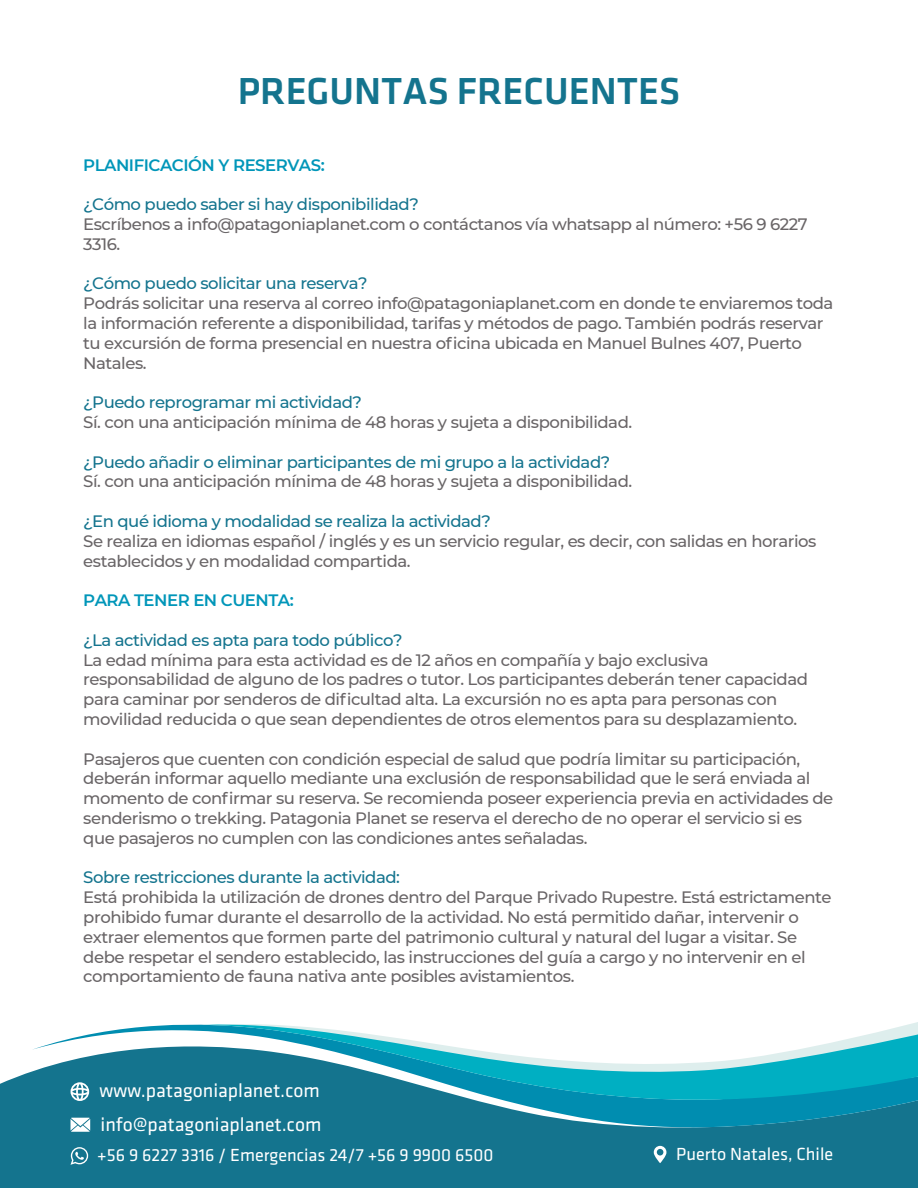
<style>
.page{position:relative;width:918px;height:1188px;background:#fff}
.page>*{position:absolute;margin:0;border:0;box-sizing:border-box;transform-origin:0 0}
.t1{font:500 39px "Klavika";color:#14748e}
.t2{font:19.8px "Klavika";color:#fff}
.t3{font:18.15px "Klavika";color:#fff}
.t4{font:500 16.5px/19.8px "Montserrat";letter-spacing:-.03em;color:#696567}
.t5{font:500 16.5px "Montserrat";letter-spacing:-.03em;color:#14748e}
.t6{font:600 16.5px "Montserrat";letter-spacing:-.03em;color:#0096b9}
</style>
<div class="page">
<div style="left:0;top:1071px;width:918px;height:117px;background:#14748e"></div>
<svg style="left:32px;top:1024px;width:886px;height:103px;background:#318da6"></svg>
<svg style="left:204px;top:1024px;width:714px;height:76px"></svg>
<svg style="left:71px;top:1118px;width:19px;height:14px"></svg>
<svg style="left:71px;top:1082px;width:18px;height:19px"></svg>
<svg style="left:71px;top:1147px;width:17px;height:18px"></svg>
<svg style="left:654px;top:1146px;width:12px;height:17px"></svg>
<h1 class="t1" style="left:238px;top:70px;width:444px">PREGUNTAS FRECUENTES</h1>
<p class="t6" style="left:83px;top:153px;width:243px">PLANIFICACIÓN Y RESERVAS:</p>
<p class="t5" style="left:83px;top:193px;width:337px">¿Cómo puedo saber si hay disponibilidad?</p>
<p class="t4" style="left:83px;top:214px;width:726px">Escríbenos a info@patagoniaplanet.com o contáctanos vía whatsapp al número: +56 9 6227<br>3316.</p>
<p class="t5" style="left:83px;top:272px;width:286px">¿Cómo puedo solicitar una reserva?</p>
<p class="t4" style="left:83px;top:293px;width:752px">Podrás solicitar una reserva al correo info@patagoniaplanet.com en donde te enviaremos toda la información referente a disponibilidad, tarifas y métodos de pago. También podrás reservar tu excursión de forma presencial en nuestra oficina ubicada en Manuel Bulnes 407, Puerto Natales.</p>
<p class="t5" style="left:83px;top:391px;width:280px">¿Puedo reprogramar mi actividad?</p>
<p class="t4" style="left:83px;top:412px;width:550px">Sí. con una anticipación mínima de 48 horas y sujeta a disponibilidad.</p>
<p class="t5" style="left:83px;top:450px;width:528px">¿Puedo añadir o eliminar participantes de mi grupo a la actividad?</p>
<p class="t4" style="left:83px;top:471px;width:550px">Sí. con una anticipación mínima de 48 horas y sujeta a disponibilidad.</p>
<p class="t5" style="left:83px;top:510px;width:409px">¿En qué idioma y modalidad se realiza la actividad?</p>
<p class="t4" style="left:83px;top:530px;width:735px">Se realiza en idiomas español / inglés y es un servicio regular, es decir, con salidas en horarios establecidos y en modalidad compartida.</p>
<p class="t6" style="left:83px;top:589px;width:212px">PARA TENER EN CUENTA:</p>
<p class="t5" style="left:83px;top:628px;width:321px">¿La actividad es apta para todo público?</p>
<p class="t4" style="left:83px;top:649px;width:726px">La edad mínima para esta actividad es de 12 años en compañía y bajo exclusiva responsabilidad de alguno de los padres o tutor. Los participantes deberán tener capacidad para caminar por senderos de dificultad alta. La excursión no es apta para personas con movilidad reducida o que sean dependientes de otros elementos para su desplazamiento.</p>
<p class="t4" style="left:83px;top:748px;width:751px">Pasajeros que cuenten con condición especial de salud que podría limitar su participación, deberán informar aquello mediante una exclusión de responsabilidad que le será enviada al momento de confirmar su reserva. Se recomienda poseer experiencia previa en actividades de senderismo o trekking. Patagonia Planet se reserva el derecho de no operar el servicio si es que pasajeros no cumplen con las condiciones antes señaladas.</p>
<p class="t5" style="left:83px;top:866px;width:318px">Sobre restricciones durante la actividad:</p>
<p class="t4" style="left:83px;top:887px;width:750px">Está prohibida la utilización de drones dentro del Parque Privado Rupestre. Está estrictamente prohibido fumar durante el desarrollo de la actividad. No está permitido dañar, intervenir o extraer elementos que formen parte del patrimonio cultural y natural del lugar a visitar. Se debe respetar el sendero establecido, las instrucciones del guía a cargo y no intervenir en el comportamiento de fauna nativa ante posibles avistamientos.</p>
<p class="t2" style="left:100px;top:1080px;width:222px">www.patagoniaplanet.com</p>
<p class="t2" style="left:100px;top:1113px;width:222px">info@patagoniaplanet.com</p>
<p class="t3" style="left:97px;top:1145px;width:398px">+56 9 6227 3316 / Emergencias 24/7 +56 9 9900 6500</p>
<p class="t3" style="left:676px;top:1144px;width:158px">Puerto Natales, Chile</p>
</div>
